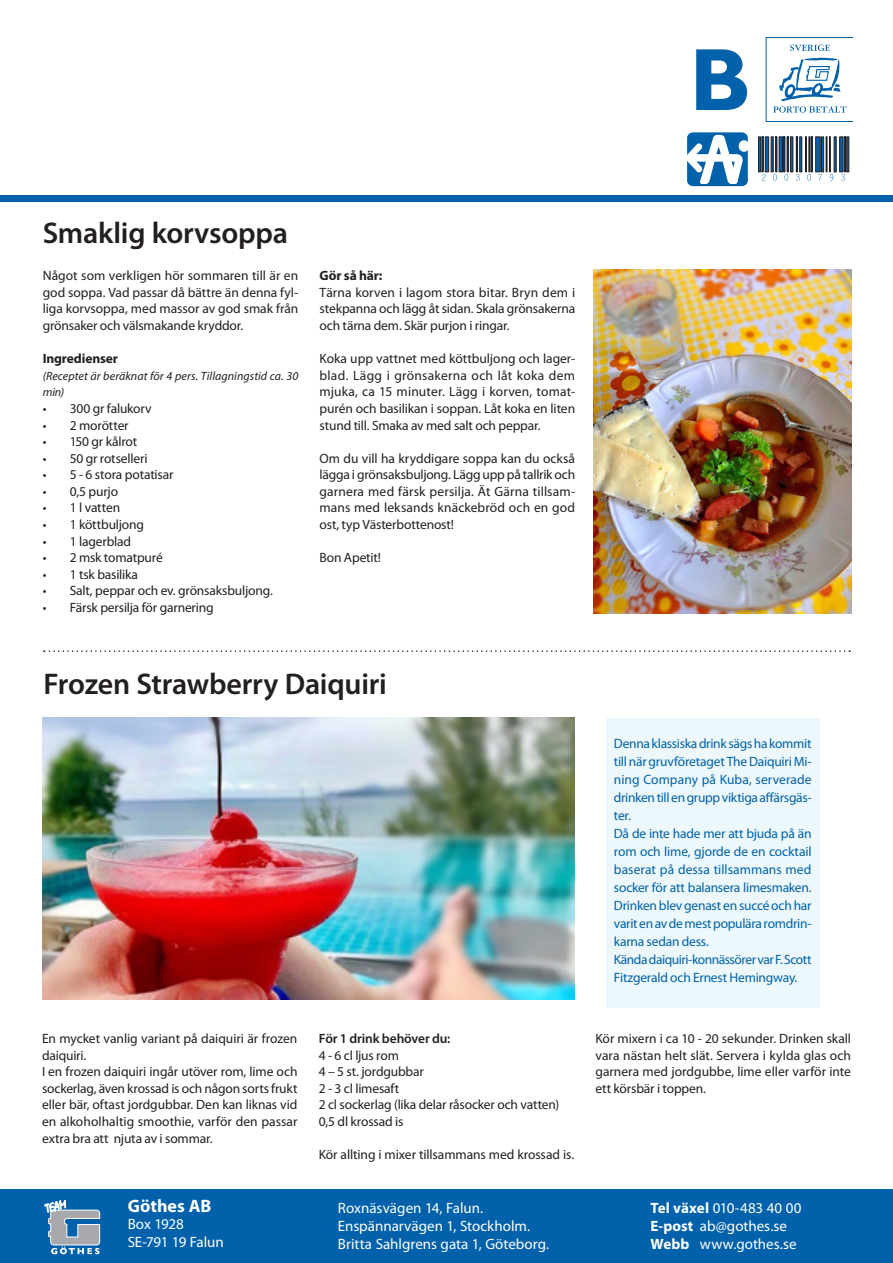
<style>
.page{position:relative;width:893px;height:1263px;background:#fff}
.page>*{position:absolute;margin:0;border:0;box-sizing:border-box;transform-origin:0 0}
.Rubrik_stor{font:600 30px "Myriad Pro";letter-spacing:-.01em;color:#231f20}
.t1{font:700 18px "Myriad Pro";color:#fff}
.t2{font:15px/18px "Myriad Pro";color:#fff}
.Brödtext{font:13.5px/16.6px "Myriad Pro";letter-spacing:-.01em;color:#231f20;text-align:justify}
.Fakta{font:13.5px/18px "Myriad Pro";letter-spacing:-.02em;color:#0161aa;text-align:justify}
.Brödtext-2{font:600 13.5px "Myriad Pro";letter-spacing:-.01em;color:#231f20}
.Fakta-2{font:700 13.5px "Myriad Pro";letter-spacing:-.01em;color:#231f20}
.Brödtext-3{font:700 13.5px "Myriad Pro";letter-spacing:-.01em;color:#231f20}
.Brödtext-4{font:italic 12px/16.6px "Myriad Pro";letter-spacing:.005em;color:#231f20}
.s1{font-weight:700}
</style>
<div class="page">
<div style="left:0;top:1189px;width:893px;height:74px;background:#0161aa"></div>
<svg style="left:696px;top:49px;width:51px;height:61px"></svg>
<svg style="left:766px;top:37px;width:87px;height:85px"></svg>
<svg style="left:760px;top:138px;width:87px;height:43px"></svg>
<div style="left:758px;top:136px;width:91px;height:49px;border:1px solid #fff"></div>
<div style="left:758px;top:137px;width:3px;height:35px;background:#0161aa;border:1px solid #231f20"></div>
<div style="left:762px;top:137px;width:1px;height:35px;border:1px solid #231f20"></div>
<svg style="left:765px;top:137px;width:4px;height:35px"></svg>
<div style="left:771px;top:137px;width:2px;height:35px;background:#0161aa;border:1px solid #231f20"></div>
<div style="left:776px;top:137px;width:1px;height:35px;border:1px solid #231f20"></div>
<div style="left:779px;top:137px;width:3px;height:35px;background:#0161aa;border:1px solid #231f20"></div>
<div style="left:784px;top:137px;width:1px;height:35px;border:1px solid #231f20"></div>
<div style="left:787px;top:137px;width:1px;height:35px;border:1px solid #231f20"></div>
<div style="left:790px;top:137px;width:3px;height:35px;background:#0161aa;border:1px solid #231f20"></div>
<div style="left:796px;top:137px;width:1px;height:35px;border:1px solid #231f20"></div>
<div style="left:800px;top:137px;width:2px;height:35px;background:#0161aa;border:1px solid #231f20"></div>
<div style="left:805px;top:137px;width:1px;height:35px;border:1px solid #231f20"></div>
<div style="left:809px;top:137px;width:1px;height:35px;border:1px solid #231f20"></div>
<div style="left:811px;top:137px;width:1px;height:35px;border:1px solid #231f20"></div>
<svg style="left:816px;top:137px;width:4px;height:35px"></svg>
<div style="left:821px;top:137px;width:3px;height:35px;background:#0161aa;border:1px solid #231f20"></div>
<div style="left:826px;top:137px;width:1px;height:35px;border:1px solid #231f20"></div>
<div style="left:829px;top:137px;width:1px;height:35px;border:1px solid #231f20"></div>
<div style="left:834px;top:137px;width:2px;height:35px;background:#0161aa;border:1px solid #231f20"></div>
<hr style="left:840px;top:137px;width:3px;height:35px;background:#0161aa">
<div style="left:844px;top:137px;width:1px;height:35px;border:1px solid #231f20"></div>
<div style="left:847px;top:137px;width:2px;height:35px;background:#0161aa;border:1px solid #231f20"></div>
<svg style="left:762px;top:174px;width:4px;height:6px"></svg>
<svg style="left:773px;top:174px;width:4px;height:7px"></svg>
<svg style="left:785px;top:174px;width:3px;height:7px"></svg>
<svg style="left:796px;top:174px;width:3px;height:7px"></svg>
<svg style="left:807px;top:174px;width:4px;height:7px"></svg>
<svg style="left:818px;top:174px;width:4px;height:6px"></svg>
<svg style="left:830px;top:174px;width:3px;height:7px"></svg>
<svg style="left:841px;top:174px;width:4px;height:7px"></svg>
<div style="left:687px;top:132px;width:61px;height:54px;background:#0161aa;border-radius:6px"></div>
<div style="left:739px;top:140px;width:10px;height:12px;background:#fff;border-radius:50%"></div>
<svg style="left:687px;top:135px;width:59px;height:51px"></svg>
<svg style="left:45px;top:1200px;width:55px;height:54px"></svg>
<svg style="left:44px;top:650px;width:806px;height:2px"></svg>
<div style="left:0;top:196px;width:893px;height:6px;background:#0161aa"></div>
<img style="left:43px;top:718px;width:531px;height:282px">
<div style="left:606px;top:718px;width:213px;height:289px;background:#edf8fd"></div>
<img style="left:593px;top:269px;width:258px;height:344px">
<p class="Rubrik_stor" style="left:43px;top:217px;width:247px">Smaklig korvsoppa</p>
<p class="Brödtext" style="left:43px;top:268px;width:257px">Något som verkligen hör sommaren till är en god soppa. Vad passar då bättre än denna fyl&shy;liga korvsoppa, med massor av god smak från grönsaker och välsmakande kryddor.</p>
<p class="Fakta-2" style="left:43px;top:349px;width:77px">Ingredienser</p>
<p class="Brödtext-4" style="left:43px;top:367px;width:257px">(Receptet är beräknat för 4 pers. Tillagningstid ca. 30 min)</p>
<p class="Brödtext" style="left:43px;top:400px;width:110px">• 300 gr falukorv</p>
<p class="Brödtext" style="left:43px;top:416px;width:87px">• 2 morötter</p>
<p class="Brödtext" style="left:43px;top:433px;width:96px">• 150 gr kålrot</p>
<p class="Brödtext" style="left:43px;top:450px;width:106px">• 50 gr rotselleri</p>
<p class="Brödtext" style="left:43px;top:466px;width:132px">• 5 - 6 stora potatisar</p>
<p class="Brödtext" style="left:43px;top:483px;width:77px">• 0,5 purjo</p>
<p class="Brödtext" style="left:43px;top:499px;width:79px">• 1 l vatten</p>
<p class="Brödtext" style="left:43px;top:516px;width:103px">• 1 köttbuljong</p>
<p class="Brödtext" style="left:43px;top:532px;width:90px">• 1 lagerblad</p>
<p class="Brödtext" style="left:43px;top:549px;width:122px">• 2 msk tomatpuré</p>
<p class="Brödtext" style="left:43px;top:566px;width:97px">• 1 tsk basilika</p>
<p class="Brödtext" style="left:43px;top:582px;width:232px">• Salt, peppar och ev. grönsaksbuljong.</p>
<p class="Brödtext" style="left:43px;top:599px;width:172px">• Färsk persilja för garnering</p>
<p class="Brödtext-3" style="left:320px;top:267px;width:64px">Gör så här:</p>
<p class="Brödtext" style="left:320px;top:284px;width:257px">Tärna korven i lagom stora bitar. Bryn dem i stekpanna och lägg åt sidan. Skala grönsakerna och tärna dem. Skär purjon i ringar.</p>
<p class="Brödtext" style="left:320px;top:351px;width:257px">Koka upp vattnet med köttbuljong och lager&shy;blad. Lägg i grönsakerna och låt koka dem mjuka, ca 15 minuter. Lägg i korven, tomat&shy;purén och basilikan i soppan. Låt koka en liten stund till. Smaka av med salt och peppar.</p>
<p class="Brödtext" style="left:320px;top:450px;width:257px">Om du vill ha kryddigare soppa kan du också lägga i grönsaksbuljong. Lägg upp på tallrik och garnera med färsk persilja. Ät Gärna tillsam&shy;mans med leksands knäckebröd och en god ost, typ Västerbottenost!</p>
<p class="Brödtext" style="left:320px;top:550px;width:63px">Bon Apetit!</p>
<p class="Rubrik_stor" style="left:44px;top:667px;width:345px">Frozen Strawberry Daiquiri</p>
<p class="Brödtext" style="left:42px;top:1030px;width:257px">En mycket vanlig variant på daiquiri är frozen daiquiri.</p>
<p class="Brödtext" style="left:42px;top:1064px;width:257px">I en frozen daiquiri ingår utöver rom, lime och sockerlag, även krossad is och någon sorts frukt eller bär, oftast jordgubbar. Den kan liknas vid en alkoholhaltig smoothie, varför den passar extra bra att njuta av i sommar.</p>
<p class="t1" style="left:128px;top:1194px;width:85px">Göthes AB</p>
<p class="t2" style="left:128px;top:1216px;width:58px">Box 1928</p>
<p class="t2" style="left:128px;top:1233px;width:98px">SE-791 19 Falun</p>
<p class="Brödtext-2" style="left:319px;top:1031px;width:133px">För 1 drink behöver du:</p>
<p class="Brödtext" style="left:319px;top:1047px;width:82px">4 - 6 cl ljus rom</p>
<p class="Brödtext" style="left:319px;top:1064px;width:107px">4 – 5 st. jordgubbar</p>
<p class="Brödtext" style="left:319px;top:1080px;width:82px">2 - 3 cl limesaft</p>
<p class="Brödtext" style="left:319px;top:1097px;width:242px">2 cl sockerlag (lika delar råsocker och vatten)</p>
<p class="Brödtext" style="left:319px;top:1113px;width:86px">0,5 dl krossad is</p>
<p class="Brödtext" style="left:319px;top:1147px;width:257px">Kör allting i mixer tillsammans med krossad is.</p>
<p class="t2" style="left:338px;top:1199px;width:147px">Roxnäsvägen 14, Falun.</p>
<p class="t2" style="left:338px;top:1217px;width:213px">Enspännarvägen 1, Stockholm.<br>Britta Sahlgrens gata 1, Göteborg.</p>
<p class="Fakta" style="left:614px;top:735px;width:199px">Denna klassiska drink sägs ha kommit till när gruvföretaget The Daiquiri Mi&shy;ning Company på Kuba, serverade drinken till en grupp viktiga affärsgäs&shy;ter.</p>
<p class="Fakta" style="left:614px;top:825px;width:199px">Då de inte hade mer att bjuda på än rom och lime, gjorde de en cocktail baserat på dessa tillsammans med socker för att balansera limesmaken.<br>Drinken blev genast en succé och har varit en av de mest populära romdrin&shy;karna sedan dess.</p>
<p class="Fakta" style="left:614px;top:951px;width:199px">Kända daiquiri-konnässörer var F. Scott<br>Fitzgerald och Ernest Hemingway.</p>
<p class="Brödtext" style="left:595px;top:1030px;width:257px">Kör mixern i ca 10 - 20 sekunder. Drinken skall vara nästan helt slät. Servera i kylda glas och garnera med jordgubbe, lime eller varför inte ett körsbär i toppen.</p>
<p class="t2" style="left:650px;top:1199px;width:153px"><span class="s1">Tel växel</span> 010-483 40 00</p>
<p class="t2" style="left:650px;top:1217px;width:138px"><span class="s1">E-post</span> ab@gothes.se</p>
<p class="t2" style="left:650px;top:1235px;width:148px"><span class="s1">Webb</span> www.gothes.se</p>
</div>
